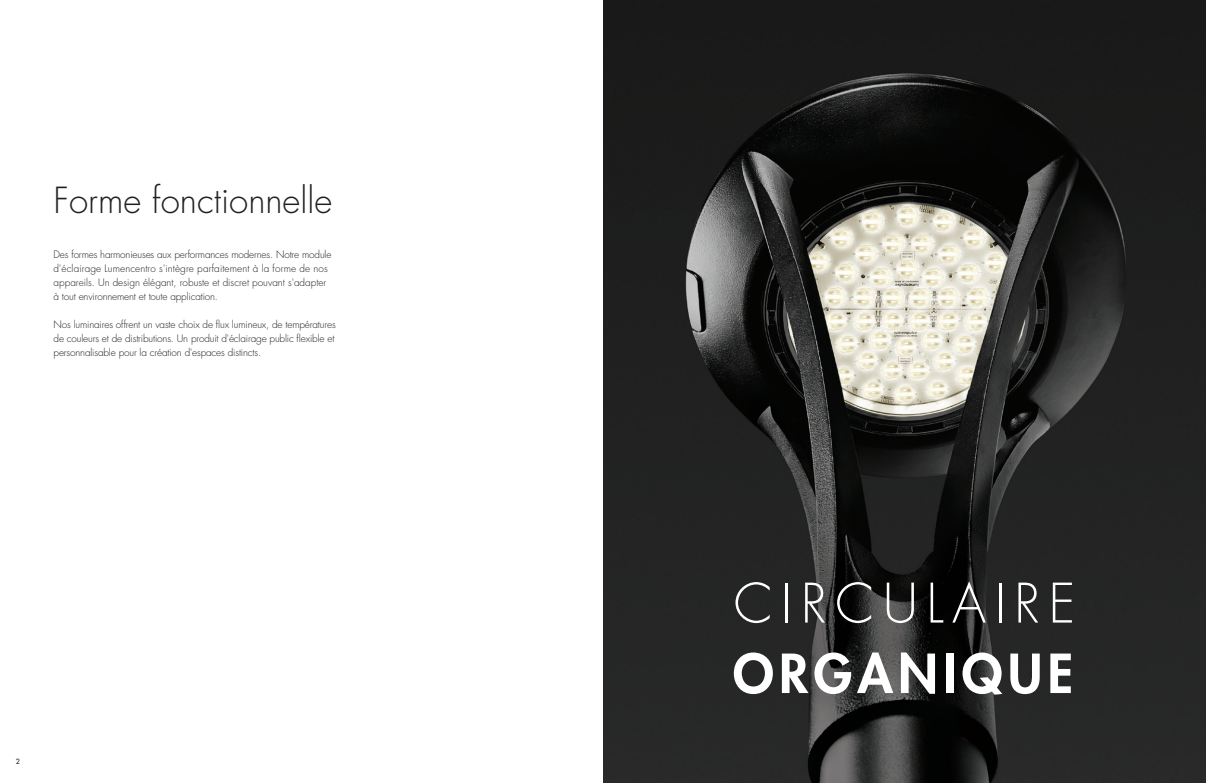
<style>
.page{position:relative;width:1206px;height:783px;background:#fff}
.page>*{position:absolute;margin:0;border:0;box-sizing:border-box;transform-origin:0 0}
.t1{font:300 53px "Futura Std";letter-spacing:.16em;color:#fff}
.t2{font:800 52.4px "Futura Std";letter-spacing:.1em;color:#fff}
.t3{font:300 35px "Futura Std";color:#231f20}
.TEXTE_INTRO_PRODUIT{font:300 10px/14px "Futura Std";letter-spacing:-.015em;color:#231f20}
.t4{font:500 7px "Futura Std";color:#231f20}
</style>
<div class="page">
<img style="left:603px;top:0;width:603px;height:783px">
<p class="t3" style="left:54px;top:179px;width:280px">Forme fonctionnelle</p>
<p class="TEXTE_INTRO_PRODUIT" style="left:54px;top:248px;width:280px">Des formes harmonieuses aux performances modernes. Notre module d'éclairage Lumencentro s'intègre parfaitement à la forme de nos appareils. Un design élégant, robuste et discret pouvant s'adapter à tout environnement et toute application.</p>
<p class="TEXTE_INTRO_PRODUIT" style="left:54px;top:318px;width:284px">Nos luminaires offrent un vaste choix de flux lumineux, de températures de couleurs et de distributions. Un produit d'éclairage public flexible et personnalisable pour la création d'espaces distincts.</p>
<p class="t4" style="left:16px;top:757px;width:6px">2</p>
<p class="t1" style="left:734px;top:571px;width:343px">CIRCULAIRE</p>
<p class="t2" style="left:733px;top:641px;width:342px">ORGANIQUE</p>
</div>
